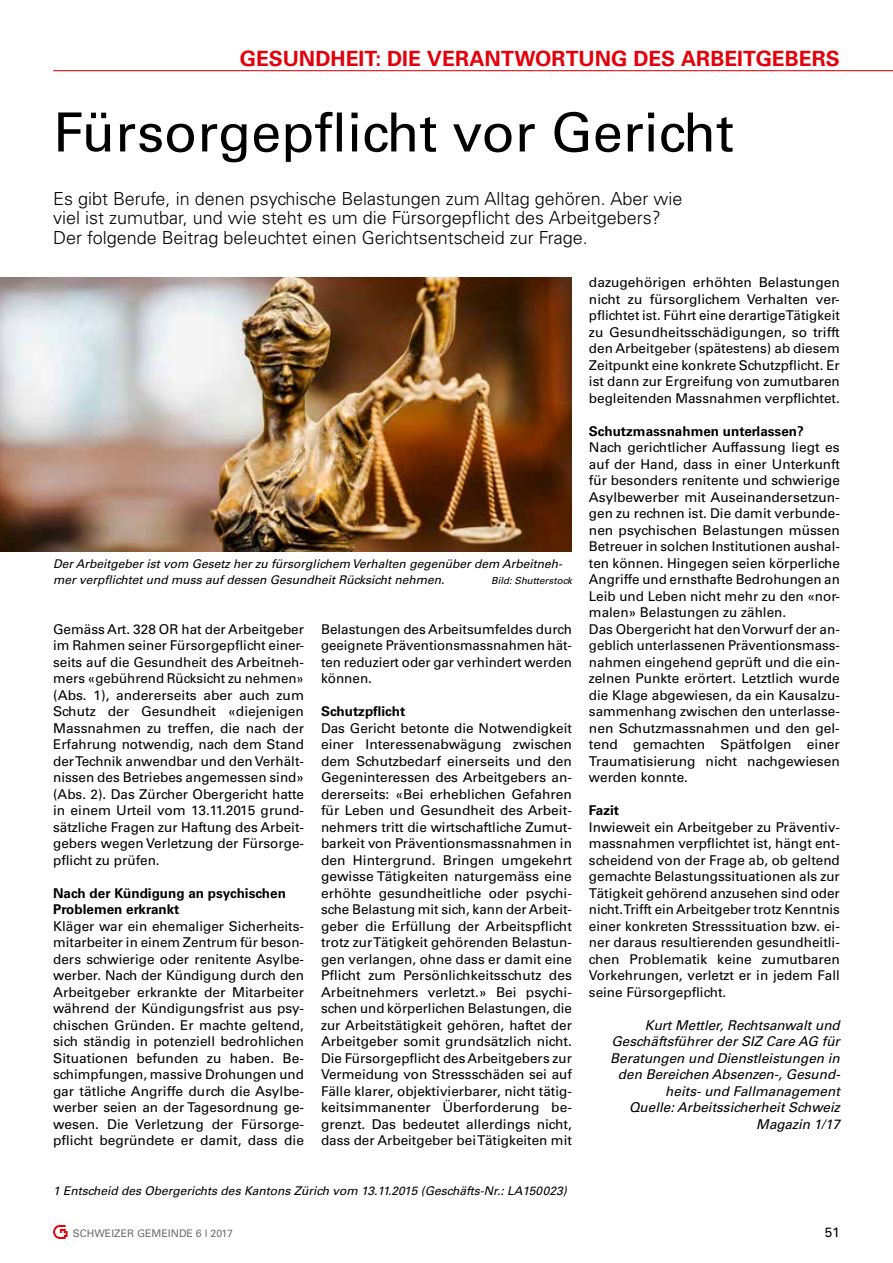
<style>
.page{position:relative;width:893px;height:1263px;background:#fff}
.page>*{position:absolute;margin:0;border:0;box-sizing:border-box;transform-origin:0 0}
.t1{font:54px "Univers LT Std";color:#000}
.t2{font:700 21px "Univers LT Std";color:#e3000b}
.t3{font:300 18px/19.5px "Univers LT Std";color:#000}
.t4{font:13.5px/16.5px "Univers LT Std";color:#000;text-align:justify}
.t5{font:italic 13.5px/16.5px "Univers LT Std";color:#000;text-align:right}
.t6{font:700 13.5px/16.5px "Univers LT Std";color:#000}
.t7{font:italic 12px/16.5px "Univers LT Std";color:#000}
.t8{font:10.5px "Univers LT Std";color:#6e6e6e}
.t9{font:italic 9.75px "Univers LT Std";color:#000}
</style>
<div class="page">
<hr style="left:53px;top:70px;width:840px;height:1px;background:#e3000b">
<svg style="left:53px;top:1225px;width:15px;height:14px"></svg>
<img style="left:0;top:277px;width:572px;height:274px">
<h2 class="t2" style="left:240px;top:46px;width:601px">GESUNDHEIT: DIE VERANTWORTUNG DES ARBEITGEBERS</h2>
<h1 class="t1" style="left:53px;top:100px;width:682px">Fürsorgepflicht vor Gericht</h1>
<h3 class="t3" style="left:53px;top:189px;width:631px">Es gibt Berufe, in denen psychische Belastungen zum Alltag gehören. Aber wie viel ist zumutbar, und wie steht es um die Fürsorgepflicht des Arbeitgebers?<br>Der folgende Beitrag beleuchtet einen Gerichtsentscheid zur Frage.</h3>
<p class="t7" style="left:53px;top:555px;width:511px">Der Arbeitgeber ist vom Gesetz her zu fürsorglichem Verhalten gegenüber dem Arbeitneh&shy;mer verpflichtet und muss auf dessen Gesundheit Rücksicht nehmen.</p>
<p class="t9" style="left:491px;top:575px;width:82px">Bild: Shutterstock</p>
<p class="t4" style="left:53px;top:621px;width:252px">Gemäss Art. 328 OR hat der Arbeitgeber im Rahmen seiner Fürsorgepflicht einer&shy;seits auf die Gesundheit des Arbeitneh&shy;mers «gebührend Rücksicht zu nehmen» (Abs. 1), andererseits aber auch zum Schutz der Gesundheit «diejenigen Massnahmen zu treffen, die nach der Erfahrung notwendig, nach dem Stand der Technik anwendbar und den Verhält&shy;nissen des Betriebes angemessen sind» (Abs. 2). Das Zürcher Obergericht hatte in einem Urteil vom 13.11.2015 grund&shy;sätzliche Fragen zur Haftung des Arbeit&shy;gebers wegen Verletzung der Fürsorge&shy;pflicht zu prüfen.</p>
<p class="t6" style="left:53px;top:885px;width:234px">Nach der Kündigung an psychischen<br>Problemen erkrankt</p>
<p class="t4" style="left:53px;top:918px;width:252px">Kläger war ein ehemaliger Sicherheits&shy;mitarbeiter in einem Zentrum für beson&shy;ders schwierige oder renitente Asylbe&shy;werber. Nach der Kündigung durch den Arbeitgeber erkrankte der Mitarbeiter während der Kündigungsfrist aus psy&shy;chischen Gründen. Er machte geltend, sich ständig in potenziell bedrohlichen Situationen befunden zu haben. Be&shy;schimpfungen, massive Drohungen und gar tätliche Angriffe durch die Asylbe&shy;werber seien an der Tagesordnung ge&shy;wesen. Die Verletzung der Fürsorge&shy;pflicht begründete er damit, dass die</p>
<p class="t4" style="left:321px;top:621px;width:252px">Belastungen des Arbeitsumfeldes durch geeignete Präventionsmassnahmen hät&shy;ten reduziert oder gar verhindert werden können.</p>
<p class="t6" style="left:321px;top:703px;width:86px">Schutzpflicht</p>
<p class="t4" style="left:321px;top:720px;width:252px">Das Gericht betonte die Notwendigkeit einer Interessenabwägung zwischen dem Schutzbedarf einerseits und den Gegeninteressen des Arbeitgebers an&shy;dererseits: «Bei erheblichen Gefahren für Leben und Gesundheit des Arbeit&shy;nehmers tritt die wirtschaftliche Zumut&shy;barkeit von Präventionsmassnahmen in den Hintergrund. Bringen umgekehrt gewisse Tätigkeiten naturgemäss eine erhöhte gesundheitliche oder psychi&shy;sche Belastung mit sich, kann der Arbeit&shy;geber die Erfüllung der Arbeitspflicht trotz zur Tätigkeit gehörenden Belastun&shy;gen verlangen, ohne dass er damit eine Pflicht zum Persönlichkeitsschutz des Arbeitnehmers verletzt.» Bei psychi&shy;schen und körperlichen Belastungen, die zur Arbeitstätigkeit gehören, haftet der Arbeitgeber somit grundsätzlich nicht.<br>Die Fürsorgepflicht des Arbeitgebers zur Vermeidung von Stressschäden sei auf Fälle klarer, objektivierbarer, nicht tätig&shy;keitsimmanenter Überforderung be&shy;grenzt. Das bedeutet allerdings nicht, dass der Arbeitgeber bei Tätigkeiten mit</p>
<p class="t7" style="left:53px;top:1182px;width:515px">1 Entscheid des Obergerichts des Kantons Zürich vom 13.11.2015 (Geschäfts-Nr.: LA150023)</p>
<p class="t4" style="left:589px;top:274px;width:252px">dazugehörigen erhöhten Belastungen nicht zu fürsorglichem Verhalten ver&shy;pflichtet ist. Führt eine derartige Tätigkeit zu Gesundheitsschädigungen, so trifft den Arbeitgeber (spätestens) ab diesem Zeitpunkt eine konkrete Schutzpflicht. Er ist dann zur Ergreifung von zumutbaren begleitenden Massnahmen verpflichtet.</p>
<p class="t6" style="left:589px;top:423px;width:216px">Schutzmassnahmen unterlassen?</p>
<p class="t4" style="left:589px;top:439px;width:252px;text-align:left">Nach gerichtlicher Auffassung liegt es auf der Hand, dass in einer Unterkunft für besonders renitente und schwierige Asylbewerber mit Auseinandersetzun&shy;gen zu rechnen ist. Die damit verbunde&shy;nen psychischen Belastungen müssen Betreuer in solchen Institutionen aushal&shy;ten können. Hingegen seien körperliche Angriffe und ernsthafte Bedrohungen an Leib und Leben nicht mehr zu den «nor&shy;malen» Belastungen zu zählen.<br>Das Obergericht hat den Vorwurf der an&shy;geblich unterlassenen Präventionsmass&shy;nahmen eingehend geprüft und die ein&shy;zelnen Punkte erörtert. Letztlich wurde die Klage abgewiesen, da ein Kausalzu&shy;sammenhang zwischen den unterlasse&shy;nen Schutzmassnahmen und den gel&shy;tend gemachten Spätfolgen einer Traumatisierung nicht nachgewiesen werden konnte.</p>
<p class="t6" style="left:589px;top:802px;width:32px">Fazit</p>
<p class="t4" style="left:589px;top:819px;width:252px">Inwieweit ein Arbeitgeber zu Präventiv&shy;massnahmen verpflichtet ist, hängt ent&shy;scheidend von der Frage ab, ob geltend gemachte Belastungssituationen als zur Tätigkeit gehörend anzusehen sind oder nicht. Trifft ein Arbeitgeber trotz Kenntnis einer konkreten Stresssituation bzw. ei&shy;ner daraus resultierenden gesundheitli&shy;chen Problematik keine zumutbaren Vorkehrungen, verletzt er in jedem Fall seine Fürsorgepflicht.</p>
<p class="t5" style="left:610px;top:1017px;width:231px">Kurt Mettler, Rechtsanwalt und<br>Geschäftsführer der SIZ Care AG für<br>Beratungen und Dienstleistungen in den Bereichen Absenzen-, Gesund&shy;heits- und Fallmanagement<br>Quelle: Arbeitssicherheit Schweiz<br>Magazin 1/17</p>
<p class="t8" style="left:73px;top:1227px;width:162px">SCHWEIZER GEMEINDE 6 l 2017</p>
<p class="t4" style="left:825px;top:1224px;width:17px">51</p>
</div>
